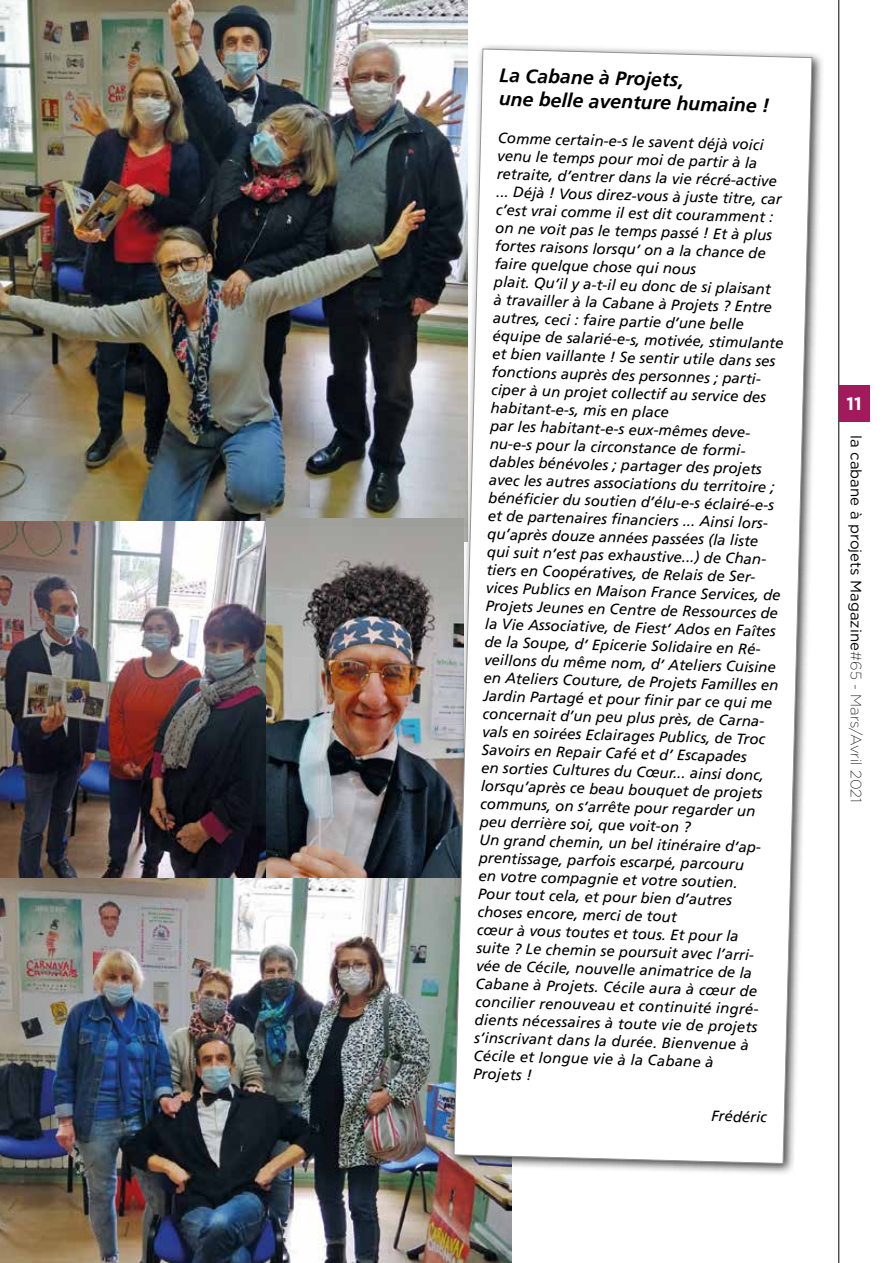
<style>
.page{position:relative;width:893px;height:1263px;background:#fff}
.page>*{position:absolute;margin:0;border:0;box-sizing:border-box;transform-origin:0 0}
.t1{font:italic 700 19.5px/23.1px "Frutiger";color:#000}
.t2{font:700 18px "Gotham";color:#fff}
.t3{font:italic 15px "Frutiger";color:#000}
.t4{font:15px "Gotham";color:#000}
.s1{font-weight:200}
</style>
<div class="page">
<hr style="left:838px;top:0;width:1px;height:1263px;background:#000">
<div style="left:839px;top:385px;width:30px;height:37px;background:#a21a5b"></div>
<img style="left:0;top:0;width:467px;height:521px">
<img style="left:0;top:521px;width:267px;height:358px">
<img style="left:267px;top:519px;width:181px;height:360px">
<img style="left:0;top:879px;width:511px;height:384px">
<div style="left:448px;top:43px;width:376px;height:1132px;background:#000;opacity:.75"></div>
<svg style="left:454px;top:49px;width:358px;height:1115px"></svg>
<img style="left:0;top:400px;width:1px;height:300px">
<h1 class="t1" style="left:500px;top:62px;width:273px;rotate:2deg">La Cabane à Projets,<br>une belle aventure humaine !</h1>
<p class="t3" style="left:498px;top:128px;width:267px;rotate:2deg">Comme certain-e-s le savent déjà voici</p>
<p class="t3" style="left:498px;top:146px;width:262px;rotate:2deg">venu le temps pour moi de partir à la</p>
<p class="t3" style="left:497px;top:164px;width:282px;rotate:2deg">retraite, d’entrer dans la vie récré-active</p>
<p class="t3" style="left:497px;top:182px;width:287px;rotate:2deg">... Déjà ! Vous direz-vous à juste titre, car</p>
<p class="t3" style="left:496px;top:200px;width:279px;rotate:2deg">c’est vrai comme il est dit couramment :</p>
<p class="t3" style="left:496px;top:218px;width:278px;rotate:2deg">on ne voit pas le temps passé ! Et à plus</p>
<p class="t3" style="left:495px;top:236px;width:272px;rotate:2deg">fortes raisons lorsqu’ on a la chance de</p>
<p class="t3" style="left:495px;top:254px;width:203px;rotate:2deg">faire quelque chose qui nous</p>
<p class="t3" style="left:494px;top:272px;width:278px;rotate:2deg">plait. Qu’il y a-t-il eu donc de si plaisant</p>
<p class="t3" style="left:494px;top:290px;width:280px;rotate:2deg">à travailler à la Cabane à Projets ? Entre</p>
<p class="t3" style="left:493px;top:308px;width:252px;rotate:2deg">autres, ceci : faire partie d’une belle</p>
<p class="t3" style="left:493px;top:326px;width:292px;rotate:2deg">équipe de salarié-e-s, motivée, stimulante</p>
<p class="t3" style="left:493px;top:344px;width:285px;rotate:2deg">et bien vaillante ! Se sentir utile dans ses</p>
<p class="t3" style="left:492px;top:362px;width:273px;rotate:2deg">fonctions auprès des personnes ; parti-</p>
<p class="t3" style="left:492px;top:380px;width:277px;rotate:2deg">ciper à un projet collectif au service des</p>
<p class="t3" style="left:491px;top:398px;width:180px;rotate:2deg">habitant-e-s, mis en place</p>
<p class="t3" style="left:491px;top:416px;width:264px;rotate:2deg">par les habitant-e-s eux-mêmes deve-</p>
<p class="t3" style="left:490px;top:434px;width:260px;rotate:2deg">nu-e-s pour la circonstance de formi-</p>
<p class="t3" style="left:490px;top:452px;width:274px;rotate:2deg">dables bénévoles ; partager des projets</p>
<p class="t3" style="left:489px;top:470px;width:287px;rotate:2deg">avec les autres associations du territoire ;</p>
<p class="t3" style="left:489px;top:488px;width:287px;rotate:2deg">bénéfi cier du soutien d’élu-e-s éclairé-e-s</p>
<p class="t3" style="left:488px;top:506px;width:284px;rotate:2deg">et de partenaires fi nanciers ... Ainsi lors-</p>
<p class="t3" style="left:488px;top:524px;width:272px;rotate:2deg">qu’après douze années passées (la liste</p>
<p class="t3" style="left:487px;top:542px;width:283px;rotate:2deg">qui suit n’est pas exhaustive...) de Chan-</p>
<p class="t3" style="left:487px;top:560px;width:273px;rotate:2deg">tiers en Coopératives, de Relais de Ser-</p>
<p class="t3" style="left:486px;top:578px;width:296px;rotate:2deg">vices Publics en Maison France Services, de</p>
<p class="t3" style="left:486px;top:596px;width:294px;rotate:2deg">Projets Jeunes en Centre de Ressources de</p>
<p class="t3" style="left:485px;top:614px;width:292px;rotate:2deg">la Vie Associative, de Fiest’ Ados en Faîtes</p>
<p class="t3" style="left:485px;top:632px;width:280px;rotate:2deg">de la Soupe, d’ Epicerie Solidaire en Ré-</p>
<p class="t3" style="left:485px;top:650px;width:293px;rotate:2deg">veillons du même nom, d’ Ateliers Cuisine</p>
<p class="t3" style="left:484px;top:668px;width:296px;rotate:2deg">en Ateliers Couture, de Projets Familles en</p>
<p class="t3" style="left:484px;top:686px;width:291px;rotate:2deg">Jardin Partagé et pour fi nir par ce qui me</p>
<p class="t3" style="left:483px;top:704px;width:286px;rotate:2deg">concernait d’un peu plus près, de Carna-</p>
<p class="t3" style="left:483px;top:722px;width:285px;rotate:2deg">vals en soirées Eclairages Publics, de Troc</p>
<p class="t3" style="left:482px;top:740px;width:267px;rotate:2deg">Savoirs en Repair Café et d’ Escapades</p>
<p class="t3" style="left:482px;top:758px;width:284px;rotate:2deg">en sorties Cultures du Cœur... ainsi donc,</p>
<p class="t3" style="left:481px;top:776px;width:283px;rotate:2deg">lorsqu’après ce beau bouquet de projets</p>
<p class="t3" style="left:481px;top:794px;width:277px;rotate:2deg">communs, on s’arrête pour regarder un</p>
<p class="t3" style="left:480px;top:812px;width:212px;rotate:2deg">peu derrière soi, que voit-on ?</p>
<p class="t3" style="left:480px;top:829px;width:286px;rotate:2deg">Un grand chemin, un bel itinéraire d’ap-</p>
<p class="t3" style="left:479px;top:848px;width:267px;rotate:2deg">prentissage, parfois escarpé, parcouru</p>
<p class="t3" style="left:479px;top:866px;width:261px;rotate:2deg">en votre compagnie et votre soutien.</p>
<p class="t3" style="left:478px;top:884px;width:256px;rotate:2deg">Pour tout cela, et pour bien d’autres</p>
<p class="t3" style="left:478px;top:902px;width:201px;rotate:2deg">choses encore, merci de tout</p>
<p class="t3" style="left:477px;top:920px;width:263px;rotate:2deg">cœur à vous toutes et tous. Et pour la</p>
<p class="t3" style="left:477px;top:937px;width:282px;rotate:2deg">suite ? Le chemin se poursuit avec l’arri-</p>
<p class="t3" style="left:476px;top:956px;width:277px;rotate:2deg">vée de Cécile, nouvelle animatrice de la</p>
<p class="t3" style="left:476px;top:974px;width:283px;rotate:2deg">Cabane à Projets. Cécile aura à cœur de</p>
<p class="t3" style="left:476px;top:992px;width:287px;rotate:2deg">concilier renouveau et continuité ingré-</p>
<p class="t3" style="left:475px;top:1010px;width:284px;rotate:2deg">dients nécessaires à toute vie de projets</p>
<p class="t3" style="left:475px;top:1028px;width:276px;rotate:2deg">s’inscrivant dans la durée. Bienvenue à</p>
<p class="t3" style="left:474px;top:1046px;width:242px;rotate:2deg">Cécile et longue vie à la Cabane à</p>
<p class="t3" style="left:474px;top:1065px;width:60px;rotate:2deg">Projets !</p>
<p class="t3" style="left:712px;top:1107px;width:57px;rotate:2deg">Frédéric</p>
<p class="t2" style="left:847px;top:392px;width:17px">11</p>
<p class="t4" style="left:866px;top:435px;width:369px;rotate:90deg">la cabane à projets Magazine<span class="s1">#65 - Mars/Avril 2021</span></p>
</div>
